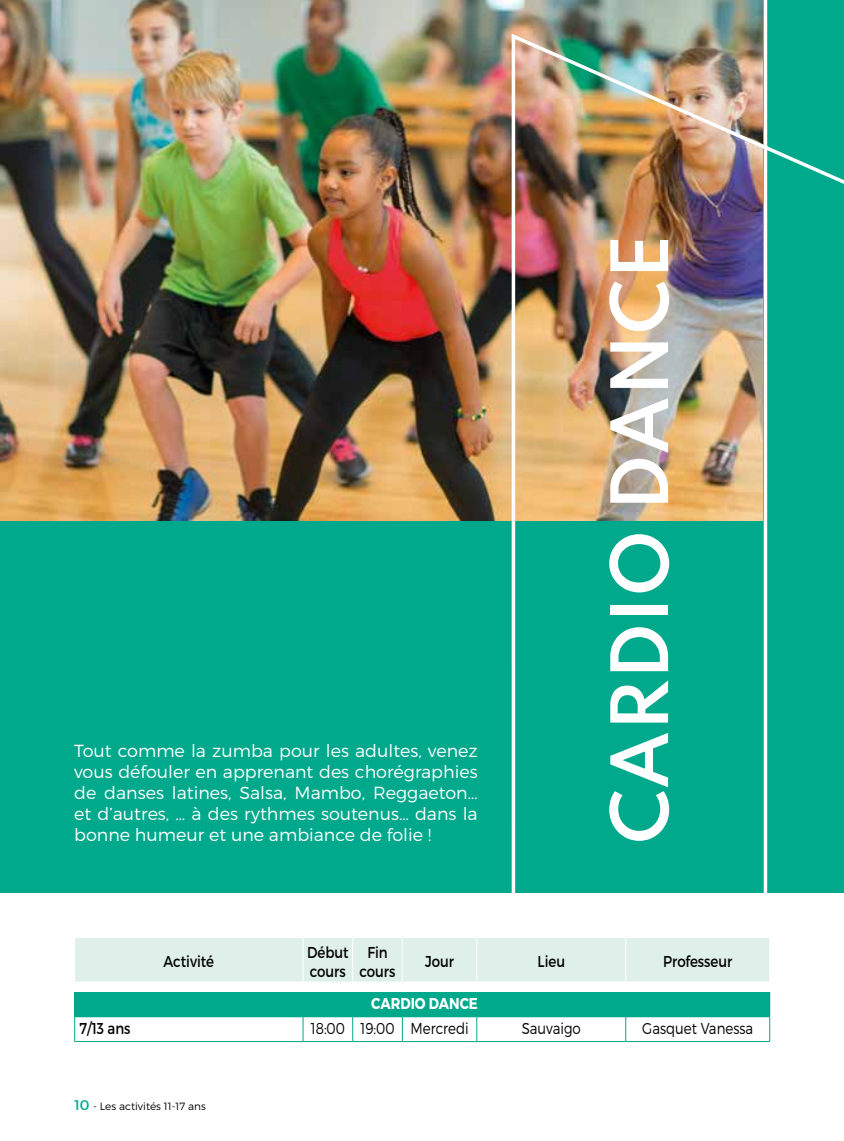
<style>
.page{position:relative;width:844px;height:1141px;background:#fff}
.page>*{position:absolute;margin:0;border:0;box-sizing:border-box;transform-origin:0 0}
.t1{font:600 70px "Spartan";color:#fff}
.t2{font:300 17.5px/21px "Montserrat";color:#fff;text-align:justify}
.t3{font:15.75px/18.9px "Montserrat";color:#000;scale:.85 1}
.t4{font:300 15.75px "Montserrat";color:#000;scale:.85 1}
.t5{font:700 15.75px "Montserrat";color:#fff;scale:.85 1}
.t6{font:300 10.5px "Montserrat";color:#000}
.s1{font-weight:400;font-size:14px;color:#00a98c}
</style>
<div class="page">
<img style="left:0;top:0;width:428px;height:1043px">
<hr style="left:74px;top:1041px;width:229px;height:1px;background:#00a98c">
<hr style="left:303px;top:1041px;width:49px;height:1px;background:#00a98c">
<hr style="left:352px;top:1041px;width:50px;height:1px;background:#00a98c">
<hr style="left:402px;top:1041px;width:74px;height:1px;background:#00a98c">
<svg style="left:74px;top:937px;width:354px;height:104px"></svg>
<hr style="left:843px;top:0;width:1px;height:893px;background:#00a98c">
<img style="left:428px;top:0;width:415px;height:1043px">
<p class="t2" style="left:74px;top:740px;width:405px">Tout comme la zumba pour les adultes, venez vous défouler en apprenant des chorégraphies de danses latines, Salsa, Mambo, Reggaeton… et d’autres, … à des rythmes soutenus… dans la bonne humeur et une ambiance de folie !</p>
<h1 class="t1" style="left:586px;top:844px;width:611px;rotate:-90deg">CARDIO DANCE</h1>
<p class="t3" style="left:164px;top:952px;width:61px">Activité</p>
<p class="t3" style="left:307px;top:943px;width:50px">Début cours</p>
<p class="t3" style="left:359px;top:943px;width:44px;text-align:center">Fin cours</p>
<p class="t3" style="left:425px;top:952px;width:36px">Jour</p>
<p class="t3" style="left:537px;top:952px;width:34px">Lieu</p>
<p class="t3" style="left:662px;top:952px;width:83px">Professeur</p>
<p class="t5" style="left:371px;top:994px;width:127px">CARDIO DANCE</p>
<p class="t3" style="left:80px;top:1019px;width:61px">7/13 ans</p>
<p class="t4" style="left:311px;top:1019px;width:187px">18:00 19:00 Mercredi</p>
<p class="t4" style="left:521px;top:1019px;width:71px">Sauvaigo</p>
<p class="t4" style="left:642px;top:1019px;width:132px">Gasquet Vanessa</p>
<p class="t6" style="left:74px;top:1100px;width:133px"><span class="s1">10</span> - Les activités 11-17 ans</p>
</div>
